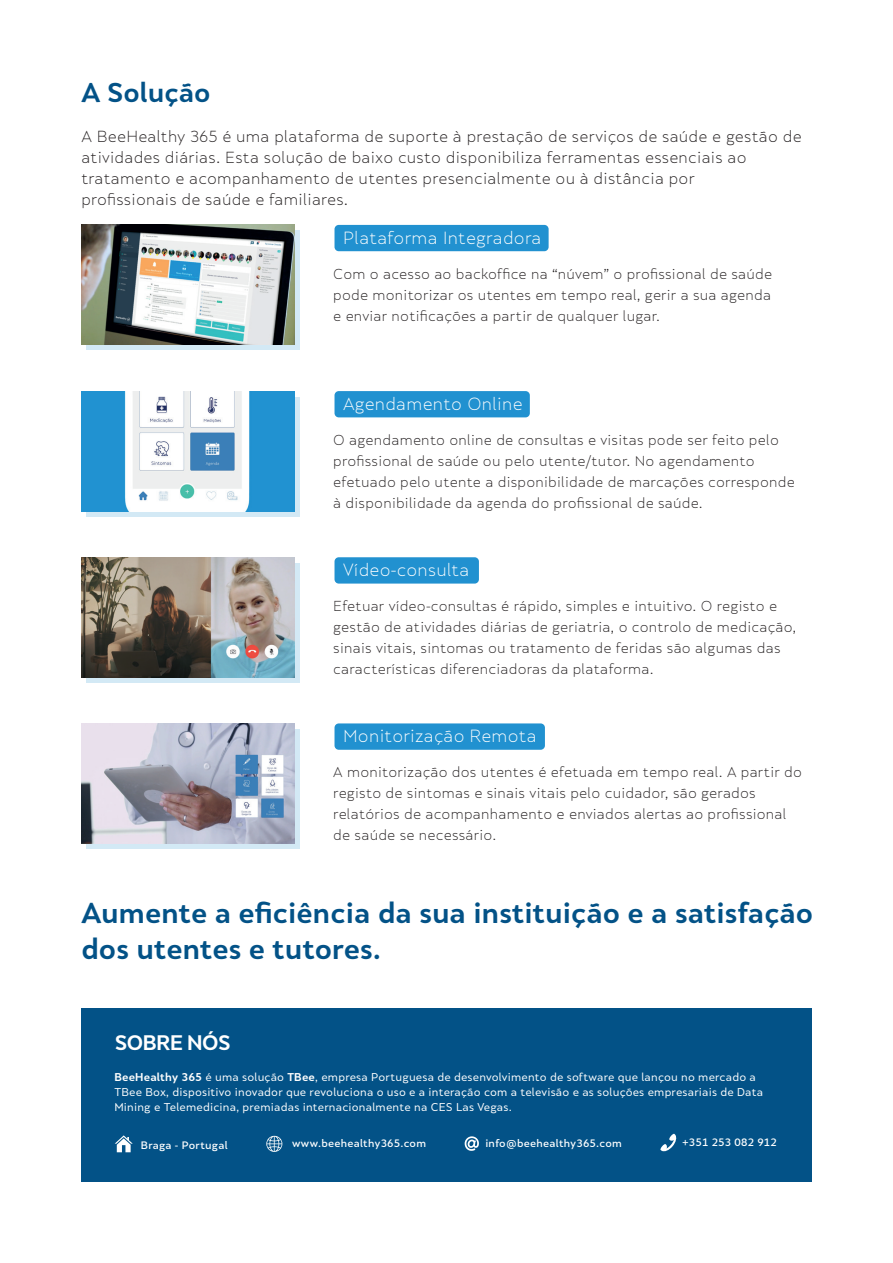
<style>
.page{position:relative;width:893px;height:1263px;background:#fff}
.page>*{position:absolute;margin:0;border:0;box-sizing:border-box;transform-origin:0 0}
.t1{font:700 27px/36px "Skola Sans";letter-spacing:.005em;color:#035287}
.t2{font:700 25.5px "Skola Sans";color:#035287}
.t3{font:700 19.65px "Skola Sans";letter-spacing:-.025em;color:#fff}
.t4{font:300 16.5px "Skola Sans";letter-spacing:.015em;color:#fff}
.t5{font:300 15px/21px "Skola Sans";letter-spacing:.015em;color:#231f20}
.t6{font:300 13.5px/21px "Skola Sans";letter-spacing:.015em;color:#231f20}
.t7{font:10.65px/15.1px "Skola Sans";letter-spacing:.015em;color:#fefefe}
.t8{font:500 10.05px "Skola Sans";letter-spacing:.025em;color:#fff}
.s1{font-weight:700}
</style>
<div class="page">
<div style="left:81px;top:1008px;width:731px;height:174px;background:#035287"></div>
<svg style="left:465px;top:1136px;width:14px;height:15px"></svg>
<svg style="left:266px;top:1136px;width:16px;height:16px"></svg>
<svg style="left:115px;top:1135px;width:18px;height:17px"></svg>
<svg style="left:660px;top:1133px;width:17px;height:19px"></svg>
<div style="left:87px;top:230px;width:213px;height:120px;background:#d3e9f5"></div>
<img style="left:81px;top:225px;width:214px;height:120px">
<div style="left:334px;top:225px;width:215px;height:26px;background:#2191d0;border-radius:4px"></div>
<svg style="left:87px;top:563px;width:213px;height:120px;fill:#d3e9f5"></svg>
<img style="left:81px;top:557px;width:214px;height:120px">
<div style="left:334px;top:557px;width:145px;height:27px;background:#2191d0;border-radius:4px"></div>
<svg style="left:87px;top:729px;width:213px;height:120px;fill:#d3e9f5"></svg>
<img style="left:81px;top:723px;width:214px;height:120px">
<div style="left:334px;top:723px;width:211px;height:27px;background:#2191d0;border-radius:4px"></div>
<div style="left:334px;top:391px;width:196px;height:26px;background:#2191d0;border-radius:4px"></div>
<svg style="left:87px;top:397px;width:213px;height:119px;fill:#d3e9f5"></svg>
<img style="left:81px;top:391px;width:213px;height:120px">
<h2 class="t2" style="left:81px;top:76px;width:131px">A Solução</h2>
<p class="t5" style="left:81px;top:126px;width:722px">A BeeHealthy 365 é uma plataforma de suporte à prestação de serviços de saúde e gestão de atividades diárias. Esta solução de baixo custo disponibiliza ferramentas essenciais ao tratamento e acompanhamento de utentes presencialmente ou à distância por<br>profissionais de saúde e familiares.</p>
<p class="t4" style="left:343px;top:228px;width:200px">Plataforma Integradora</p>
<p class="t6" style="left:333px;top:263px;width:440px;text-align:justify">Com o acesso ao backoffice na “núvem” o profissional de saúde pode monitorizar os utentes em tempo real, gerir a sua agenda e enviar notificações a partir de qualquer lugar.</p>
<p class="t4" style="left:343px;top:394px;width:181px">Agendamento Online</p>
<p class="t6" style="left:333px;top:430px;width:463px">O agendamento online de consultas e visitas pode ser feito pelo profissional de saúde ou pelo utente/tutor. No agendamento efetuado pelo utente a disponibilidade de marcações corresponde à disponibilidade da agenda do profissional de saúde.</p>
<p class="t4" style="left:343px;top:560px;width:128px">Vídeo-consulta</p>
<p class="t6" style="left:333px;top:596px;width:465px">Efetuar vídeo-consultas é rápido, simples e intuitivo. O registo e gestão de atividades diárias de geriatria, o controlo de medicação, sinais vitais, sintomas ou tratamento de feridas são algumas das características diferenciadoras da plataforma.</p>
<p class="t4" style="left:343px;top:726px;width:195px">Monitorização Remota</p>
<p class="t6" style="left:333px;top:762px;width:470px">A monitorização dos utentes é efetuada em tempo real. A partir do registo de sintomas e sinais vitais pelo cuidador, são gerados relatórios de acompanhamento e enviados alertas ao profissional de saúde se necessário.</p>
<h1 class="t1" style="left:81px;top:894px;width:733px">Aumente a eficiência da sua instituição e a satisfação dos utentes e tutores.</h1>
<h3 class="t3" style="left:115px;top:1031px;width:118px">SOBRE NÓS</h3>
<p class="t7" style="left:114px;top:1069px;width:650px"><span class="s1">BeeHealthy 365</span> é uma solução <span class="s1">TBee</span>, empresa Portuguesa de desenvolvimento de software que lançou no mercado a<br>TBee Box, dispositivo inovador que revoluciona o uso e a interação com a televisão e as soluções empresariais de Data<br>Mining e Telemedicina, premiadas internacionalmente na CES Las Vegas.</p>
<p class="t8" style="left:141px;top:1139px;width:88px">Braga - Portugal</p>
<p class="t8" style="left:292px;top:1137px;width:135px">www.beehealthy365.com</p>
<p class="t8" style="left:485px;top:1137px;width:138px">info@beehealthy365.com</p>
<p class="t8" style="left:682px;top:1136px;width:96px">+351 253 082 912</p>
</div>
